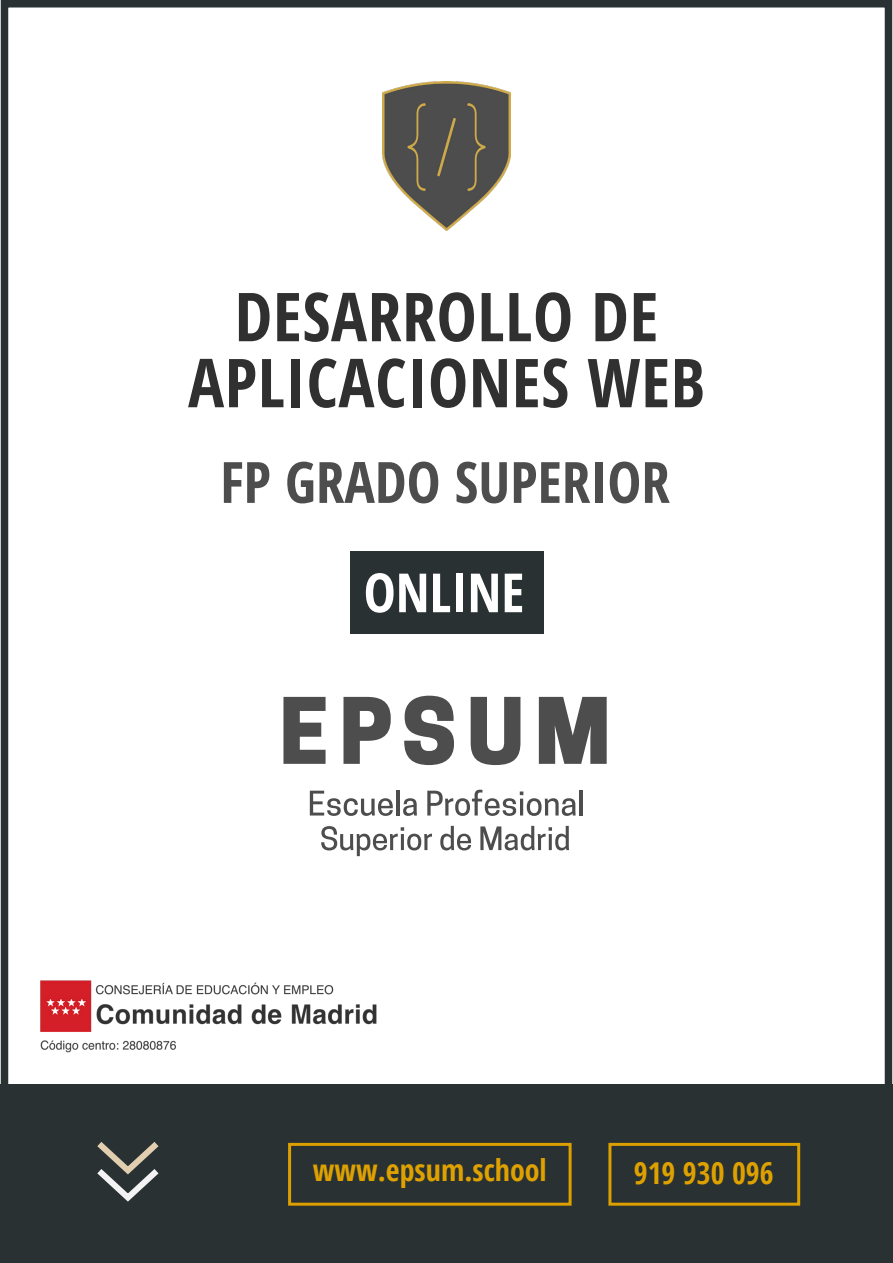
<style>
.page{position:relative;width:893px;height:1263px;background:#fff}
.page>*{position:absolute;margin:0;border:0;box-sizing:border-box;transform-origin:0 0}
.t1{font:700 condensed 67.5px/66px "Open Sans";letter-spacing:.01em;color:#303030;text-align:center}
.t2{font:700 condensed 57px "Open Sans";color:#4d4d4d}
.t3{font:700 condensed 54px "Open Sans";color:#fff}
.t4{font:700 condensed 30px "Open Sans";color:#dea100}
</style>
<div class="page">
<div style="left:0;top:1084px;width:893px;height:179px;background:#293133"></div>
<div style="left:1px;top:0;width:891px;height:1110px;border:8px solid #293133"></div>
<svg style="left:97px;top:1142px;width:62px;height:60px"></svg>
<div style="left:350px;top:551px;width:193px;height:83px;background:#293133"></div>
<img style="left:40px;top:980px;width:337px;height:73px">
<div style="left:288px;top:1143px;width:284px;height:63px;border:3px solid #dea000"></div>
<div style="left:608px;top:1143px;width:192px;height:63px;border:3px solid #dea000"></div>
<svg style="left:283px;top:697px;width:43px;height:67px"></svg>
<svg style="left:343px;top:697px;width:48px;height:67px"></svg>
<svg style="left:404px;top:696px;width:50px;height:69px"></svg>
<svg style="left:471px;top:697px;width:49px;height:68px"></svg>
<svg style="left:539px;top:697px;width:68px;height:67px;background:#696969"></svg>
<svg style="left:310px;top:791px;width:83px;height:25px"></svg>
<hr style="left:396px;top:790px;width:4px;height:25px;background:#4d4d4d">
<svg style="left:403px;top:798px;width:14px;height:18px"></svg>
<svg style="left:427px;top:790px;width:149px;height:26px"></svg>
<hr style="left:579px;top:790px;width:4px;height:25px;background:#4d4d4d">
<svg style="left:321px;top:826px;width:111px;height:30px"></svg>
<svg style="left:440px;top:826px;width:31px;height:24px"></svg>
<svg style="left:480px;top:826px;width:89px;height:24px"></svg>
<img style="left:382px;top:81px;width:129px;height:149px">
<p class="t1" style="left:188px;top:282px;width:518px">DESARROLLO DE<br>APLICACIONES WEB</p>
<p class="t2" style="left:220px;top:442px;width:451px">FP GRADO SUPERIOR</p>
<p class="t3" style="left:364px;top:555px;width:162px">ONLINE</p>
<p class="t4" style="left:313px;top:1149px;width:235px">www.epsum.school</p>
<p class="t4" style="left:634px;top:1152px;width:141px">919 930 096</p>
</div>
